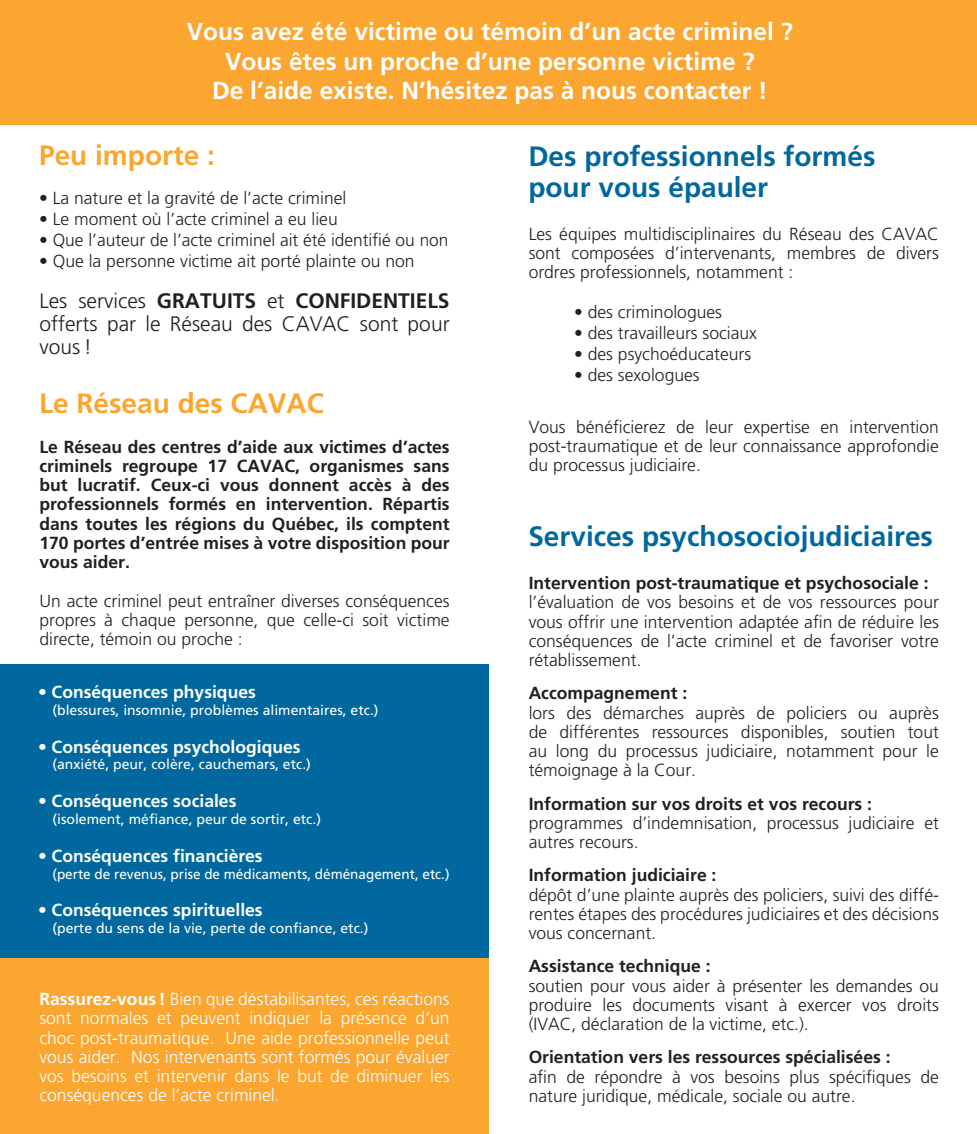
<style>
.page{position:relative;width:977px;height:1134px;background:#fff}
.page>*{position:absolute;margin:0;border:0;box-sizing:border-box;transform-origin:0 0}
.t1{font:700 28px/31.5px "Frutiger";color:#00689e}
.t2{font:700 28px "Frutiger";color:#faa631}
.t3{font:700 24.5px/29.4px "Frutiger";color:#fff;text-align:center}
.t4{font:300 21px/22.8px "Frutiger";color:#231f20;text-align:justify}
.t5{font:300 17.5px/19.2px "Frutiger";color:#231f20;text-align:justify}
.t6{font:700 17.5px/19.2px "Frutiger";color:#231f20;text-align:justify}
.t7{font:300 17.5px/19.2px "Frutiger";color:#fff;text-align:justify}
.t8{font:700 17.5px "Frutiger";color:#fff}
.t9{font:14px "Frutiger";color:#fff}
.s1{font-weight:700}
</style>
<div class="page">
<div style="left:0;top:664px;width:488px;height:294px;background:#00689e"></div>
<div style="left:0;top:958px;width:488px;height:176px;background:#faa631"></div>
<div style="left:0;top:0;width:976px;height:124px;background:#faa631"></div>
<h2 class="t3" style="left:187px;top:19px;width:607px">Vous avez été victime ou témoin d’un acte criminel ?<br>Vous êtes un proche d’une personne victime ?<br>De l’aide existe. N’hésitez pas à nous contacter !</h2>
<h1 class="t2" style="left:39px;top:144px;width:177px">Peu importe :</h1>
<p class="t5" style="left:39px;top:189px;width:309px">• La nature et la gravité de l’acte criminel</p>
<p class="t5" style="left:39px;top:210px;width:300px">• Le moment où l’acte criminel a eu lieu</p>
<p class="t5" style="left:39px;top:231px;width:411px">• Que l’auteur de l’acte criminel ait été identifié ou non</p>
<p class="t5" style="left:39px;top:252px;width:377px">• Que la personne victime ait porté plainte ou non</p>
<p class="t4" style="left:39px;top:291px;width:412px">Les services <span class="s1">GRATUITS</span> et <span class="s1">CONFIDENTIELS </span>offerts par le Réseau des CAVAC sont pour vous !</p>
<h1 class="t2" style="left:39px;top:392px;width:286px">Le Réseau des CAVAC</h1>
<p class="t6" style="left:39px;top:438px;width:412px">Le Réseau des centres d’aide aux victimes d’actes criminels regroupe 17 CAVAC, organismes sans but lucratif. Ceux-ci vous donnent accès à des professionnels formés en intervention. Répartis dans toutes les régions du Québec, ils comptent 170 portes d’entrée mises à votre disposition pour vous aider.</p>
<p class="t5" style="left:39px;top:592px;width:412px">Un acte criminel peut entraîner diverses conséquences propres à chaque personne, que celle-ci soit victime directe, témoin ou proche :</p>
<p class="t8" style="left:38px;top:685px;width:219px">• Conséquences physiques</p>
<p class="t9" style="left:52px;top:704px;width:327px">(blessures, insomnie, problèmes alimentaires, etc.)</p>
<p class="t8" style="left:38px;top:739px;width:264px">• Conséquences psychologiques</p>
<p class="t9" style="left:52px;top:759px;width:260px">(anxiété, peur, colère, cauchemars, etc.)</p>
<p class="t8" style="left:38px;top:794px;width:200px">• Conséquences sociales</p>
<p class="t9" style="left:52px;top:813px;width:270px">(isolement, méfiance, peur de sortir, etc.)</p>
<p class="t8" style="left:38px;top:848px;width:226px">• Conséquences financières</p>
<p class="t9" style="left:52px;top:868px;width:398px">(perte de revenus, prise de médicaments, déménagement, etc.)</p>
<p class="t8" style="left:38px;top:903px;width:226px">• Conséquences spirituelles</p>
<p class="t9" style="left:52px;top:923px;width:317px">(perte du sens de la vie, perte de confiance, etc.)</p>
<p class="t7" style="left:39px;top:991px;width:412px"><span class="s1">Rassurez-vous !</span> Bien que déstabilisantes, ces réactions sont normales et peuvent indiquer la présence d’un choc post-traumatique. Une aide professionnelle peut vous aider. Nos intervenants sont formés pour évaluer vos besoins et intervenir dans le but de diminuer les conséquences de l’acte criminel.</p>
<h1 class="t1" style="left:528px;top:142px;width:348px">Des professionnels formés pour vous épauler</h1>
<p class="t5" style="left:528px;top:225px;width:412px">Les équipes multidisciplinaires du Réseau des CAVAC sont composées d’intervenants, membres de divers ordres professionnels, notamment :</p>
<p class="t5" style="left:574px;top:304px;width:149px">• des criminologues</p>
<p class="t5" style="left:574px;top:325px;width:184px">• des travailleurs sociaux</p>
<p class="t5" style="left:574px;top:346px;width:178px">• des psychoéducateurs</p>
<p class="t5" style="left:574px;top:367px;width:127px">• des sexologues</p>
<p class="t5" style="left:528px;top:418px;width:412px">Vous bénéficierez de leur expertise en intervention post-traumatique et de leur connaissance approfondie du processus judiciaire.</p>
<h1 class="t1" style="left:528px;top:523px;width:406px">Services psychosociojudiciaires</h1>
<p class="t6" style="left:528px;top:575px;width:401px">Intervention post-traumatique et psychosociale :</p>
<p class="t5" style="left:528px;top:594px;width:412px">l’évaluation de vos besoins et de vos ressources pour vous offrir une intervention adaptée afin de réduire les conséquences de l’acte criminel et de favoriser votre rétablissement.</p>
<p class="t6" style="left:528px;top:685px;width:160px">Accompagnement :</p>
<p class="t5" style="left:528px;top:704px;width:412px">lors des démarches auprès de policiers ou auprès de différentes ressources disponibles, soutien tout au long du processus judiciaire, notamment pour le témoignage à la Cour.</p>
<p class="t6" style="left:528px;top:795px;width:345px">Information sur vos droits et vos recours :</p>
<p class="t5" style="left:528px;top:814px;width:412px">programmes d’indemnisation, processus judiciaire et autres recours.</p>
<p class="t6" style="left:528px;top:867px;width:189px">Information judiciaire :</p>
<p class="t5" style="left:528px;top:886px;width:412px">dépôt d’une plainte auprès des policiers, suivi des diffé&shy;rentes étapes des procédures judiciaires et des décisions vous concernant.</p>
<p class="t6" style="left:528px;top:958px;width:183px">Assistance technique :</p>
<p class="t5" style="left:528px;top:977px;width:412px">soutien pour vous aider à présenter les demandes ou produire les documents visant à exercer vos droits (IVAC, déclaration de la victime, etc.).</p>
<p class="t6" style="left:528px;top:1049px;width:363px">Orientation vers les ressources spécialisées :</p>
<p class="t5" style="left:528px;top:1068px;width:411px">afin de répondre à vos besoins plus spécifiques de nature juridique, médicale, sociale ou autre.</p>
</div>
